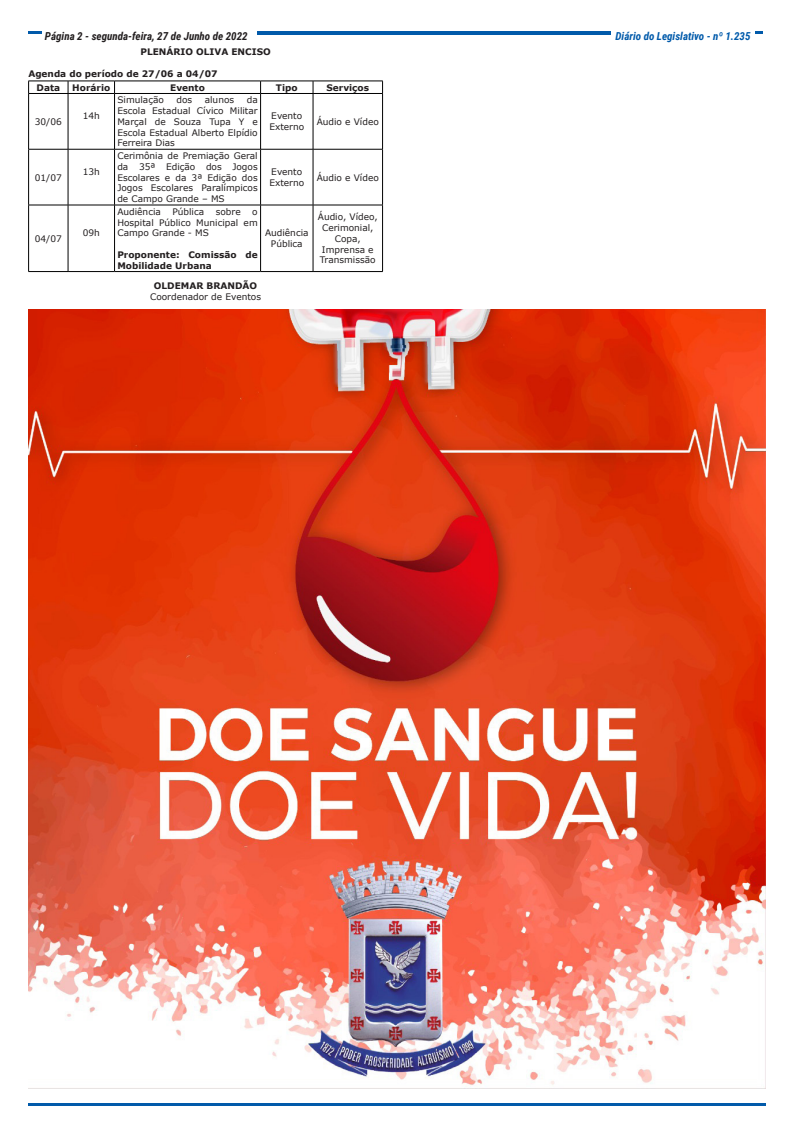
<style>
.page{position:relative;width:794px;height:1134px;background:#fff}
.page>*{position:absolute;margin:0;border:0;box-sizing:border-box;transform-origin:0 0}
.t1{font:italic 700 11px "Roboto Condensed";color:#231f20}
.t2{font:italic 700 11px "Roboto Condensed";color:#015aaa}
.t3{font:9px/10.8px "Verdana";color:#231f20;text-align:justify}
.t4{font:700 9px/10.8px "Verdana";color:#231f20}
</style>
<div class="page">
<svg style="left:28px;top:31px;width:13px;height:3px"></svg>
<hr style="left:28px;top:1103px;width:737px;height:3px;background:#015aaa">
<svg style="left:755px;top:31px;width:8px;height:3px"></svg>
<hr style="left:257px;top:32px;width:354px;height:3px;background:#015aaa">
<hr style="left:28px;top:81px;width:40px;height:1px;background:#000">
<hr style="left:68px;top:81px;width:47px;height:1px;background:#000">
<hr style="left:115px;top:81px;width:145px;height:1px;background:#000">
<hr style="left:260px;top:81px;width:53px;height:1px;background:#000">
<hr style="left:313px;top:81px;width:70px;height:1px;background:#000">
<hr style="left:28px;top:93px;width:40px;height:1px;background:#000">
<hr style="left:68px;top:93px;width:47px;height:1px;background:#000">
<hr style="left:115px;top:93px;width:145px;height:1px;background:#000">
<hr style="left:260px;top:93px;width:53px;height:1px;background:#000">
<hr style="left:313px;top:93px;width:70px;height:1px;background:#000">
<hr style="left:28px;top:149px;width:40px;height:1px;background:#000">
<hr style="left:68px;top:149px;width:47px;height:1px;background:#000">
<hr style="left:115px;top:149px;width:145px;height:1px;background:#000">
<hr style="left:260px;top:149px;width:53px;height:1px;background:#000">
<hr style="left:313px;top:149px;width:70px;height:1px;background:#000">
<hr style="left:28px;top:205px;width:40px;height:1px;background:#000">
<hr style="left:68px;top:205px;width:47px;height:1px;background:#000">
<hr style="left:115px;top:205px;width:145px;height:1px;background:#000">
<hr style="left:260px;top:205px;width:53px;height:1px;background:#000">
<hr style="left:313px;top:205px;width:70px;height:1px;background:#000">
<hr style="left:28px;top:271px;width:40px;height:1px;background:#000">
<hr style="left:68px;top:271px;width:47px;height:1px;background:#000">
<hr style="left:115px;top:271px;width:145px;height:1px;background:#000">
<hr style="left:260px;top:271px;width:53px;height:1px;background:#000">
<hr style="left:313px;top:271px;width:70px;height:1px;background:#000">
<svg style="left:28px;top:81px;width:1px;height:12px"></svg>
<hr style="left:28px;top:94px;width:1px;height:55px;background:#000">
<hr style="left:28px;top:149px;width:1px;height:56px;background:#000">
<hr style="left:28px;top:205px;width:1px;height:66px;background:#000">
<svg style="left:68px;top:81px;width:1px;height:12px"></svg>
<svg style="left:114px;top:81px;width:1px;height:12px"></svg>
<svg style="left:260px;top:81px;width:1px;height:12px"></svg>
<svg style="left:313px;top:81px;width:1px;height:12px"></svg>
<svg style="left:382px;top:81px;width:1px;height:12px"></svg>
<hr style="left:68px;top:94px;width:1px;height:55px;background:#000">
<hr style="left:114px;top:94px;width:1px;height:55px;background:#000">
<hr style="left:260px;top:94px;width:1px;height:55px;background:#000">
<hr style="left:313px;top:94px;width:1px;height:55px;background:#000">
<hr style="left:382px;top:94px;width:1px;height:55px;background:#000">
<hr style="left:68px;top:149px;width:1px;height:56px;background:#000">
<hr style="left:114px;top:149px;width:1px;height:56px;background:#000">
<hr style="left:260px;top:149px;width:1px;height:56px;background:#000">
<hr style="left:313px;top:149px;width:1px;height:56px;background:#000">
<hr style="left:382px;top:149px;width:1px;height:56px;background:#000">
<hr style="left:68px;top:205px;width:1px;height:66px;background:#000">
<hr style="left:114px;top:205px;width:1px;height:66px;background:#000">
<hr style="left:260px;top:205px;width:1px;height:66px;background:#000">
<hr style="left:313px;top:205px;width:1px;height:66px;background:#000">
<hr style="left:382px;top:205px;width:1px;height:66px;background:#000">
<img style="left:28px;top:309px;width:737px;height:780px">
<p class="t1" style="left:45px;top:28px;width:204px">Página 2 - segunda-feira, 27 de Junho de 2022</p>
<p class="t2" style="left:615px;top:28px;width:136px">Diário do Legislativo - nº 1.235</p>
<p class="t4" style="left:140px;top:46px;width:132px">PLENÁRIO OLIVA ENCISO</p>
<p class="t4" style="left:28px;top:68px;width:191px">Agenda do período de 27/06 a 04/07</p>
<p class="t4" style="left:37px;top:82px;width:25px">Data</p>
<p class="t4" style="left:72px;top:82px;width:39px">Horário</p>
<p class="t4" style="left:170px;top:82px;width:36px">Evento</p>
<p class="t4" style="left:276px;top:82px;width:23px">Tipo</p>
<p class="t4" style="left:326px;top:82px;width:44px">Serviços</p>
<p class="t3" style="left:35px;top:116px;width:28px">30/06</p>
<p class="t3" style="left:117px;top:94px;width:48px">Simulação</p>
<p class="t3" style="left:176px;top:94px;width:17px">dos</p>
<p class="t3" style="left:205px;top:94px;width:31px">alunos</p>
<p class="t3" style="left:117px;top:94px;width:142px;text-indent:129px">da Escola Estadual Cívico Militar Marçal de Souza Tupa Y e Escola Estadual Alberto Elpídio Ferreira Dias</p>
<p class="t3" style="left:83px;top:111px;width:19px">14h</p>
<p class="t3" style="left:269px;top:111px;width:36px">Evento<br>Externo</p>
<p class="t3" style="left:317px;top:116px;width:64px">Áudio e Vídeo</p>
<p class="t3" style="left:35px;top:172px;width:28px">01/07</p>
<p class="t3" style="left:35px;top:233px;width:28px">04/07</p>
<p class="t3" style="left:83px;top:166px;width:19px">13h</p>
<p class="t3" style="left:83px;top:228px;width:19px">09h</p>
<p class="t3" style="left:117px;top:150px;width:142px">Cerimônia de Premiação Geral da 35ª Edição dos Jogos Escolares e da 3ª Edição dos Jogos Escolares Paralímpicos de Campo Grande – MS</p>
<p class="t3" style="left:269px;top:166px;width:36px">Evento<br>Externo</p>
<p class="t3" style="left:317px;top:172px;width:64px">Áudio e Vídeo</p>
<p class="t3" style="left:117px;top:206px;width:45px">Audiência</p>
<p class="t3" style="left:172px;top:206px;width:33px">Pública</p>
<p class="t3" style="left:216px;top:206px;width:26px">sobre</p>
<p class="t3" style="left:117px;top:206px;width:142px;text-indent:135px">o Hospital Público Municipal em Campo Grande - MS</p>
<p class="t4" style="left:117px;top:249px;width:142px">Proponente: Comissão de<br>Mobilidade Urbana</p>
<p class="t3" style="left:265px;top:228px;width:45px;text-align:center">Audiência<br>Pública</p>
<p class="t4" style="left:154px;top:281px;width:105px">OLDEMAR BRANDÃO</p>
<p class="t3" style="left:150px;top:291px;width:113px">Coordenador de Eventos</p>
<p class="t3" style="left:318px;top:211px;width:61px;text-align:center">Áudio, Vídeo,<br>Cerimonial,<br>Copa,<br>Imprensa e<br>Transmissão</p>
</div>
